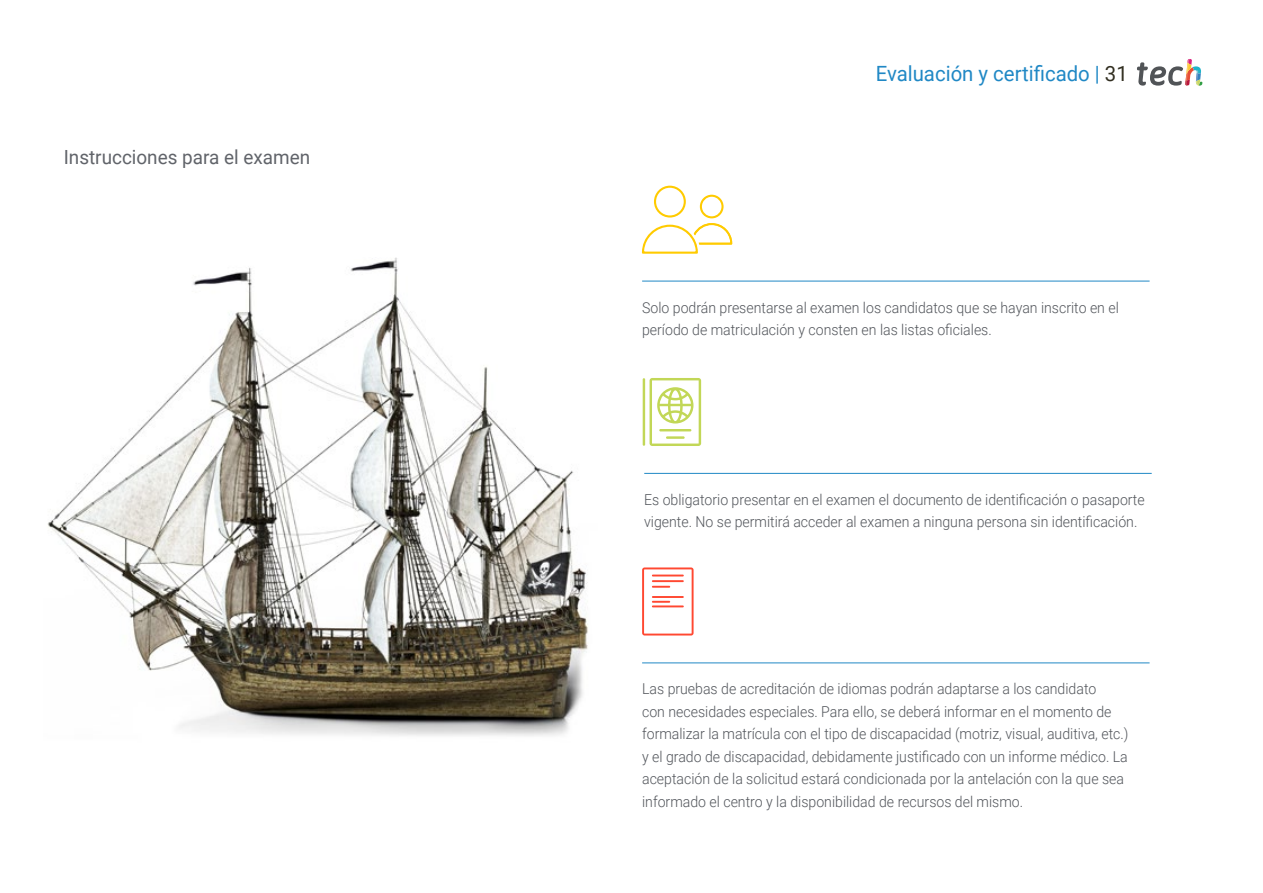
<style>
.page{position:relative;width:1263px;height:893px;background:#fff}
.page>*{position:absolute;margin:0;border:0;box-sizing:border-box;transform-origin:0 0}
.t1{font:21px "Roboto";color:#2088c5}
.t2{font:19.5px "Roboto";color:#61646a}
.t3{font:300 15px/22.5px "Roboto";color:#52555b;scale:.94 1}
.s1{color:#312e20}
</style>
<div class="page">
<svg style="left:642px;top:567px;width:51px;height:68px"></svg>
<hr style="left:652px;top:596px;width:32px;height:2px;background:#ff4831">
<hr style="left:652px;top:605px;width:32px;height:2px;background:#ff4831">
<svg style="left:642px;top:186px;width:90px;height:68px"></svg>
<svg style="left:643px;top:378px;width:58px;height:68px"></svg>
<hr style="left:642px;top:281px;width:507px;height:1px;background:#2088c5">
<hr style="left:642px;top:662px;width:507px;height:1px;background:#2088c5">
<hr style="left:644px;top:473px;width:508px;height:1px;background:#2088c5">
<svg style="left:1137px;top:59px;width:65px;height:27px"></svg>
<img style="left:47px;top:257px;width:541px;height:479px">
<h2 class="t2" style="left:64px;top:143px;width:248px">Instrucciones para el examen</h2>
<h1 class="t1" style="left:876px;top:59px;width:254px">Evaluación y certificado | <span class="s1">31</span></h1>
<p class="t3" style="left:642px;top:295px;width:509px">Solo podrán presentarse al examen los candidatos que se hayan inscrito en el período de matriculación y consten en las listas oficiales.</p>
<p class="t3" style="left:644px;top:488px;width:534px">Es obligatorio presentar en el examen el documento de identificación o pasaporte vigente. No se permitirá acceder al examen a ninguna persona sin identificación.</p>
<p class="t3" style="left:642px;top:677px;width:519px">Las pruebas de acreditación de idiomas podrán adaptarse a los candidato<br>con necesidades especiales. Para ello, se deberá informar en el momento de formalizar la matrícula con el tipo de discapacidad (motriz, visual, auditiva, etc.) y el grado de discapacidad, debidamente justificado con un informe médico. La aceptación de la solicitud estará condicionada por la antelación con la que sea informado el centro y la disponibilidad de recursos del mismo.</p>
</div>
